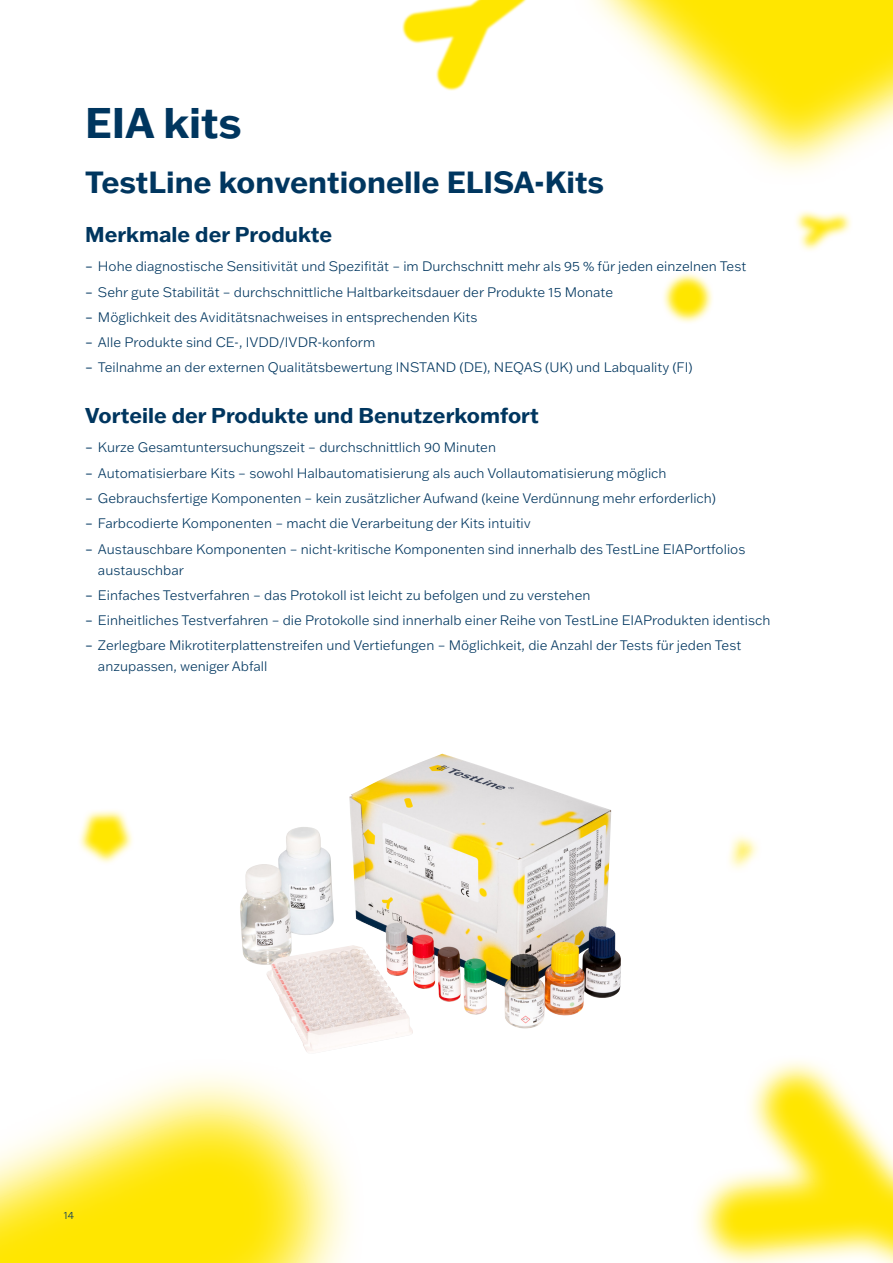
<style>
.page{position:relative;width:893px;height:1263px;background:#fff}
.page>*{position:absolute;margin:0;border:0;box-sizing:border-box;transform-origin:0 0}
.t1{font:700 42px "Franklin Gothic ATF";color:#00365f}
.t2{font:700 30px "Franklin Gothic ATF";color:#00365f}
.t3{font:700 21px "Franklin Gothic ATF";color:#00365f}
.t4{font:300 13.5px/21px "Franklin Gothic ATF";color:#00365f}
.t5{font:300 10.5px "Franklin Gothic ATF";color:#00365f}
.s1{font-weight:400}
</style>
<div class="page">
<svg style="left:79px;top:810px;width:53px;height:53px"></svg>
<svg style="left:85px;top:817px;width:42px;height:41px;background:#ffee57"></svg>
<svg style="left:403px;top:0;width:123px;height:90px"></svg>
<svg style="left:116px;top:1074px;width:234px;height:189px"></svg>
<svg style="left:0;top:1101px;width:322px;height:162px;background:#ffee57"></svg>
<svg style="left:591px;top:0;width:261px;height:172px"></svg>
<svg style="left:608px;top:0;width:285px;height:149px"></svg>
<svg style="left:729px;top:835px;width:29px;height:34px"></svg>
<svg style="left:735px;top:841px;width:17px;height:22px"></svg>
<svg style="left:796px;top:211px;width:55px;height:40px"></svg>
<svg style="left:801px;top:216px;width:44px;height:29px"></svg>
<svg style="left:697px;top:1061px;width:131px;height:193px"></svg>
<svg style="left:712px;top:1073px;width:181px;height:190px"></svg>
<svg style="left:663px;top:273px;width:50px;height:50px"></svg>
<svg style="left:669px;top:280px;width:37px;height:36px"></svg>
<img style="left:349px;top:754px;width:272px;height:274px">
<h1 class="t1" style="left:85px;top:94px;width:158px">EIA kits</h1>
<h2 class="t2" style="left:85px;top:162px;width:520px">TestLine konventionelle ELISA-Kits</h2>
<h3 class="t3" style="left:85px;top:220px;width:248px">Merkmale der Produkte</h3>
<p class="t4" style="left:85px;top:256px;width:663px"><span class="s1">–</span> Hohe diagnostische Sensitivität und Spezifität – im Durchschnitt mehr als 95 % für jeden einzelnen Test</p>
<p class="t4" style="left:85px;top:281px;width:530px"><span class="s1">–</span> Sehr gute Stabilität – durchschnittliche Haltbarkeitsdauer der Produkte 15 Monate</p>
<p class="t4" style="left:85px;top:306px;width:394px"><span class="s1">–</span> Möglichkeit des Aviditätsnachweises in entsprechenden Kits</p>
<p class="t4" style="left:85px;top:332px;width:292px"><span class="s1">–</span> Alle Produkte sind CE-, IVDD/IVDR-konform</p>
<p class="t4" style="left:85px;top:357px;width:609px"><span class="s1">–</span> Teilnahme an der externen Qualitätsbewertung INSTAND (DE), NEQAS (UK) und Labquality (FI)</p>
<h3 class="t3" style="left:85px;top:401px;width:455px">Vorteile der Produkte und Benutzerkomfort</h3>
<p class="t4" style="left:85px;top:437px;width:412px"><span class="s1">–</span> Kurze Gesamtuntersuchungszeit – durchschnittlich 90 Minuten</p>
<p class="t4" style="left:85px;top:462px;width:583px"><span class="s1">–</span> Automatisierbare Kits – sowohl Halbautomatisierung als auch Vollautomatisierung möglich</p>
<p class="t4" style="left:85px;top:487px;width:632px"><span class="s1">–</span> Gebrauchsfertige Komponenten – kein zusätzlicher Aufwand (keine Verdünnung mehr erforderlich)</p>
<p class="t4" style="left:85px;top:513px;width:447px"><span class="s1">–</span> Farbcodierte Komponenten – macht die Verarbeitung der Kits intuitiv</p>
<p class="t4" style="left:98px;top:538px;width:649px;text-indent:-13px"><span class="s1">–</span> Austauschbare Komponenten – nicht-kritische Komponenten sind innerhalb des TestLine EIAPortfolios austauschbar</p>
<p class="t4" style="left:85px;top:584px;width:507px"><span class="s1">–</span> Einfaches Testverfahren – das Protokoll ist leicht zu befolgen und zu verstehen</p>
<p class="t4" style="left:85px;top:609px;width:687px"><span class="s1">–</span> Einheitliches Testverfahren – die Protokolle sind innerhalb einer Reihe von TestLine EIAProdukten identisch</p>
<p class="t4" style="left:98px;top:635px;width:645px;text-indent:-13px"><span class="s1">–</span> Zerlegbare Mikrotiterplattenstreifen und Vertiefungen – Möglichkeit, die Anzahl der Tests für jeden Test anzupassen, weniger Abfall</p>
<p class="t5" style="left:64px;top:1208px;width:12px">14</p>
</div>
